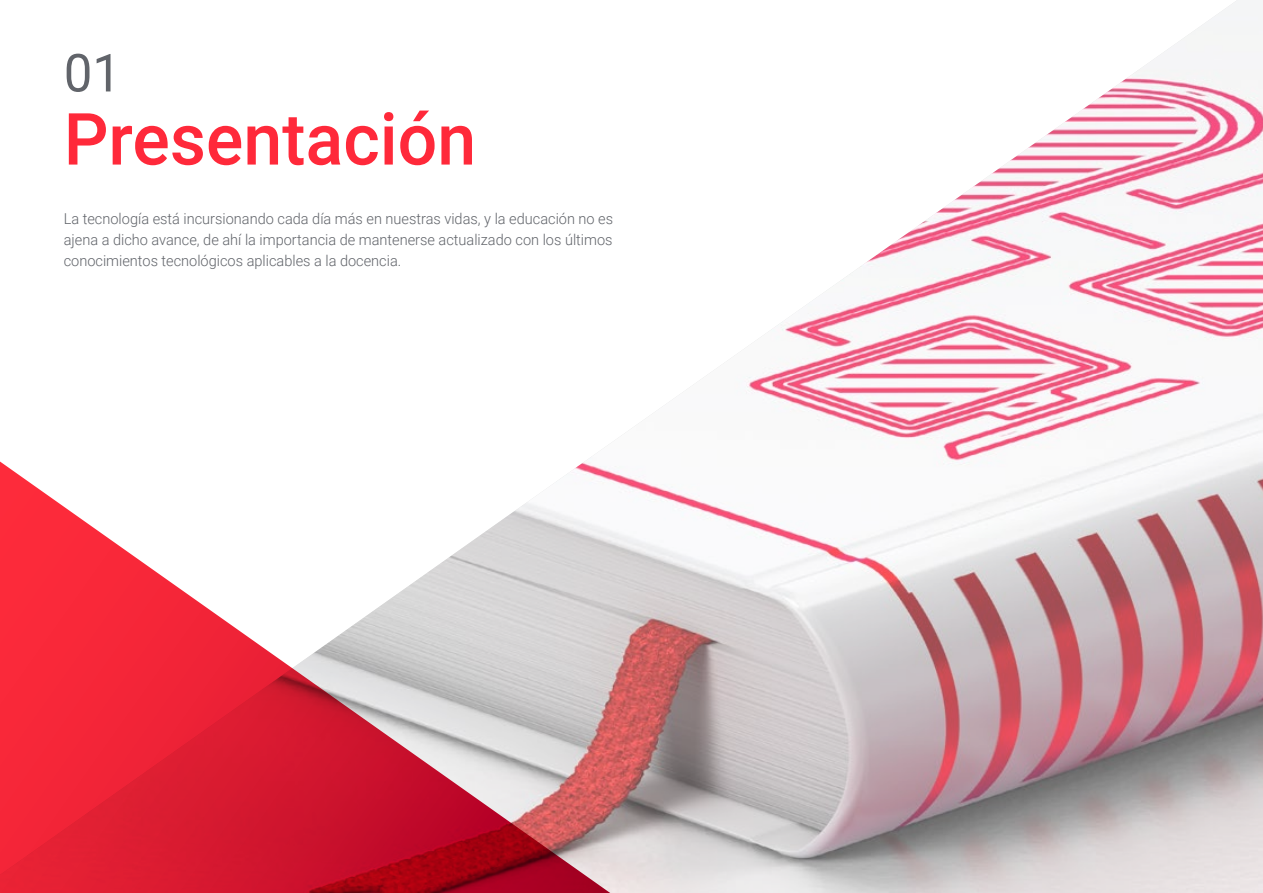
<style>
.page{position:relative;width:1263px;height:893px;background:#fff}
.page>*{position:absolute;margin:0;border:0;box-sizing:border-box;transform-origin:0 0}
.t1{font:500 72px "Roboto";color:#ff293a}
.t2{font:52.5px "Roboto";color:#61646a}
.t3{font:300 15px/21px "Roboto";color:#61646a;text-align:justify}
</style>
<div class="page">
<img style="left:614px;top:0;width:649px;height:893px">
<svg style="left:0;top:446px;width:640px;height:447px"></svg>
<h2 class="t2" style="left:64px;top:36px;width:59px">01</h2>
<h1 class="t1" style="left:64px;top:89px;width:414px">Presentación</h1>
<p class="t3" style="left:64px;top:207px;width:551px">La tecnología está incursionando cada día más en nuestras vidas, y la educación no es ajena a dicho avance, de ahí la importancia de mantenerse actualizado con los últimos conocimientos tecnológicos aplicables a la docencia.</p>
</div>
